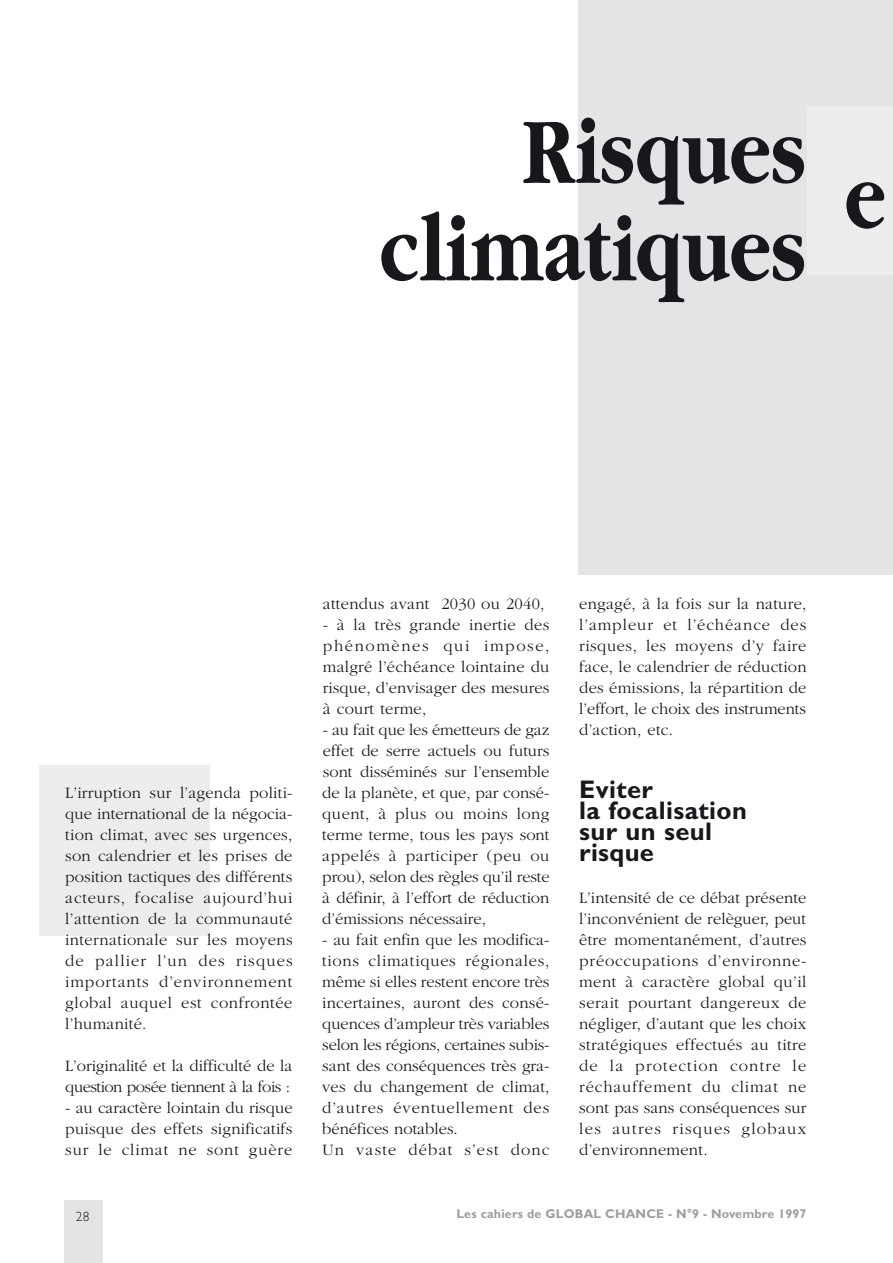
<style>
.page{position:relative;width:893px;height:1263px;background:#fff}
.page>*{position:absolute;margin:0;border:0;box-sizing:border-box;transform-origin:0 0}
.t1{font:700 97.5px/97.5px "Garamond";letter-spacing:.005em;color:#1a171c;text-align:right;scale:.8 1}
.t2{font:700 25.5px/21px "Gill Sans";letter-spacing:.015em;color:#1a171c}
.t3{font:300 16.5px/21px "Garamond";letter-spacing:.01em;color:#1a171c;text-align:justify}
.t4{font:300 13.5px "Gill Sans";color:#1a171c}
.t5{font:700 12.75px "Gill Sans";letter-spacing:.015em;color:#9d9ea0}
</style>
<div class="page">
<div style="left:39px;top:765px;width:170px;height:170px;background:#ededee"></div>
<div style="left:578px;top:0;width:315px;height:574px;background:#e3e4e5"></div>
<div style="left:64px;top:1200px;width:38px;height:63px;background:#e3e4e5"></div>
<div style="left:808px;top:106px;width:85px;height:168px;background:#ededee"></div>
<h1 class="t1" style="left:380px;top:103px;width:535px">Risques climatiques</h1>
<h1 class="t1" style="left:845px;top:148px;width:52px">e</h1>
<p class="t3" style="left:65px;top:782px;width:229px">L’irruption sur l’agenda politi&shy;que international de la négocia&shy;tion climat, avec ses urgences, son calendrier et les prises de position tactiques des différents acteurs, focalise aujourd’hui l’attention de la communauté internationale sur les moyens de pallier l’un des risques importants d’environnement global auquel est confrontée l’humanité.</p>
<p class="t3" style="left:65px;top:1055px;width:229px">L’originalité et la difficulté de la question posée tiennent à la fois :</p>
<p class="t3" style="left:65px;top:1097px;width:229px">- au caractère lointain du risque puisque des effets significatifs sur le climat ne sont guère</p>
<p class="t3" style="left:323px;top:593px;width:223px">attendus avant 2030 ou 2040,</p>
<p class="t3" style="left:323px;top:614px;width:228px">- à la très grande inertie des phénomènes qui impose, malgré l’échéance lointaine du risque, d’envisager des mesures à court terme,</p>
<p class="t3" style="left:322px;top:720px;width:229px">- au fait que les émetteurs de gaz effet de serre actuels ou futurs sont disséminés sur l’ensemble de la planète, et que, par consé&shy;quent, à plus ou moins long terme terme, tous les pays sont appelés à participer (peu ou prou), selon des règles qu’il reste à définir, à l’effort de réduction d’émissions nécessaire,</p>
<p class="t3" style="left:322px;top:930px;width:229px;text-align:left">- au fait enfin que les modifica&shy;tions climatiques régionales, même si elles restent encore très incertaines, auront des consé&shy;quences d’ampleur très variables selon les régions, certaines subis&shy;sant des conséquences très gra&shy;ves du changement de climat, d’autres éventuellement des bénéfices notables.<br>Un vaste débat s’est donc</p>
<p class="t3" style="left:579px;top:594px;width:229px">engagé, à la fois sur la nature, l’ampleur et l’échéance des risques, les moyens d’y faire face, le calendrier de réduction des émissions, la répartition de l’effort, le choix des instruments d’action, etc.</p>
<h2 class="t2" style="left:579px;top:779px;width:169px">Eviter<br>la focalisation sur un seul risque</h2>
<p class="t3" style="left:579px;top:887px;width:229px">L’intensité de ce débat présente l’inconvénient de relèguer, peut être momentanément, d’autres préoccupations d’environne&shy;ment à caractère global qu’il serait pourtant dangereux de négliger, d’autant que les choix stratégiques effectués au titre de la protection contre le réchauffement du climat ne sont pas sans conséquences sur les autres risques globaux d’environnement.</p>
<p class="t4" style="left:76px;top:1209px;width:15px">28</p>
<p class="t5" style="left:456px;top:1206px;width:352px">Les cahiers de GLOBAL CHANCE - N°9 - Novembre 1997</p>
</div>
